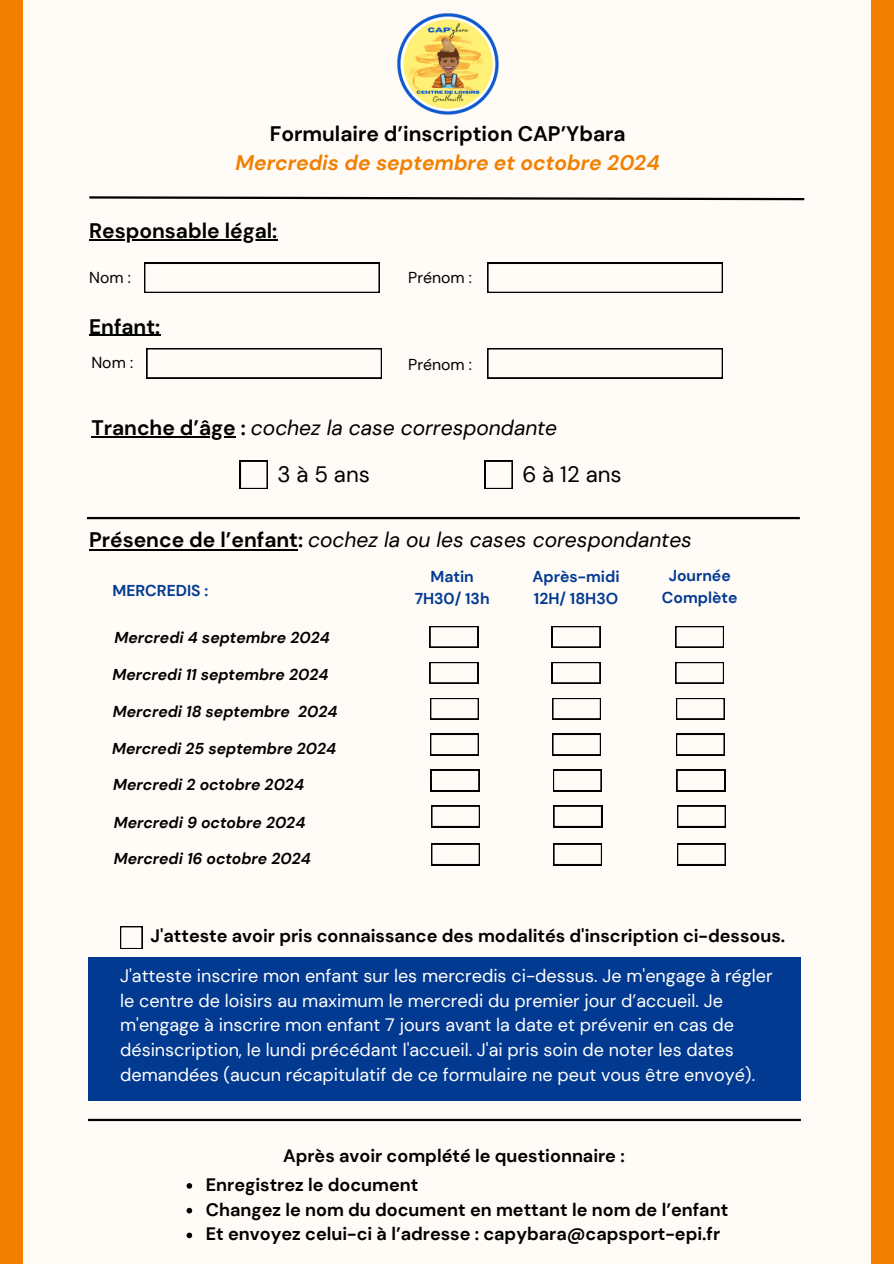
<style>
.page{position:relative;width:894px;height:1264px;background:#fff}
.page>*{position:absolute;margin:0;border:0;box-sizing:border-box;transform-origin:0 0}
.t1{font:22.35px "DM Sans";color:#000}
.t2{font:italic 21px "DM Sans";color:#000}
.t3{font:italic 700 21px/29.2px "DM Sans";color:#f27f00;text-align:center}
.t4{font:700 21px "DM Sans";color:#000}
.t5{font:18px/24.8px "DM Sans";color:#fff}
.t6{font:700 18px "DM Sans";color:#000}
.t7{font:italic 700 15.75px "DM Sans";color:#000}
.t8{font:700 15.75px/21.6px "DM Sans";color:#023a92;text-align:center}
.t9{font:15.75px "DM Sans";color:#000}
.s1{font-style:normal;color:#000}
.s2{font-weight:700;font-style:normal}
</style>
<div class="page">
<div style="left:0;top:0;width:893px;height:1263px;background:#fffbf6"></div>
<svg style="left:89px;top:196px;width:716px;height:5px"></svg>
<svg style="left:487px;top:263px;width:235px;height:30px"></svg>
<hr style="left:87px;top:517px;width:712px;height:2px;background:#000">
<svg style="left:487px;top:348px;width:235px;height:30px"></svg>
<svg style="left:144px;top:263px;width:235px;height:30px"></svg>
<svg style="left:146px;top:348px;width:236px;height:30px"></svg>
<svg style="left:120px;top:926px;width:22px;height:22px"></svg>
<hr style="left:88px;top:1118px;width:712px;height:3px;background:#000">
<div style="left:0;top:0;width:22px;height:1263px;background:#f27f00"></div>
<div style="left:871px;top:0;width:22px;height:1263px;background:#f27f00"></div>
<div style="left:88px;top:956px;width:712px;height:144px;background:#023a92"></div>
<hr style="left:89px;top:239px;width:188px;height:1px;background:#000">
<hr style="left:91px;top:436px;width:145px;height:1px;background:#000">
<hr style="left:89px;top:335px;width:71px;height:1px;background:#000">
<hr style="left:89px;top:549px;width:209px;height:2px;background:#000">
<svg style="left:240px;top:461px;width:27px;height:28px"></svg>
<svg style="left:484px;top:461px;width:28px;height:28px"></svg>
<svg style="left:429px;top:626px;width:49px;height:21px"></svg>
<svg style="left:551px;top:626px;width:49px;height:21px"></svg>
<svg style="left:675px;top:626px;width:48px;height:21px"></svg>
<svg style="left:429px;top:662px;width:49px;height:21px"></svg>
<svg style="left:551px;top:662px;width:49px;height:21px"></svg>
<svg style="left:675px;top:662px;width:48px;height:21px"></svg>
<svg style="left:430px;top:698px;width:48px;height:21px"></svg>
<svg style="left:552px;top:698px;width:48px;height:21px"></svg>
<svg style="left:676px;top:698px;width:48px;height:21px"></svg>
<svg style="left:430px;top:734px;width:48px;height:21px"></svg>
<svg style="left:552px;top:734px;width:48px;height:21px"></svg>
<svg style="left:676px;top:734px;width:48px;height:21px"></svg>
<svg style="left:430px;top:769px;width:49px;height:22px"></svg>
<svg style="left:553px;top:769px;width:48px;height:22px"></svg>
<svg style="left:676px;top:769px;width:48px;height:22px"></svg>
<svg style="left:431px;top:805px;width:48px;height:22px"></svg>
<svg style="left:553px;top:805px;width:48px;height:22px"></svg>
<svg style="left:677px;top:805px;width:48px;height:22px"></svg>
<svg style="left:431px;top:843px;width:48px;height:22px"></svg>
<svg style="left:553px;top:843px;width:48px;height:22px"></svg>
<svg style="left:677px;top:843px;width:48px;height:22px"></svg>
<img style="left:397px;top:13px;width:102px;height:102px">
<svg style="left:186px;top:1183px;width:6px;height:5px"></svg>
<svg style="left:186px;top:1207px;width:6px;height:6px"></svg>
<svg style="left:186px;top:1232px;width:6px;height:6px"></svg>
<h6 class="t3" style="left:235px;top:119px;width:425px"><span class="s1">Formulaire d’inscription CAP’Ybara<br></span>Mercredis de septembre et octobre 2024</h6>
<h1 class="t4" style="left:89px;top:217px;width:190px">Responsable légal:</h1>
<p class="t9" style="left:89px;top:267px;width:43px">Nom :</p>
<h1 class="t4" style="left:89px;top:313px;width:73px">Enfant:</h1>
<p class="t9" style="left:91px;top:352px;width:43px">Nom :</p>
<h1 class="t9" style="left:408px;top:267px;width:65px">Prénom :</h1>
<p class="t9" style="left:408px;top:355px;width:65px">Prénom :</p>
<p class="t2" style="left:91px;top:414px;width:467px"><span class="s2">Tranche d’âge :</span> cochez la case correspondante</p>
<h6 class="t1" style="left:277px;top:459px;width:94px">3à5ans</h6>
<h6 class="t1" style="left:522px;top:459px;width:101px">6 à 12 ans</h6>
<h2 class="t2" style="left:89px;top:526px;width:604px"><span class="s2">Présence de l’enfant:</span> cochez la ou les cases corespondantes</h2>
<h2 class="t8" style="left:112px;top:579px;width:97px">MERCREDIS :</h2>
<h2 class="t8" style="left:414px;top:565px;width:76px">Matin<br>7H30/ 13h</h2>
<h5 class="t8" style="left:532px;top:565px;width:88px;text-align:left">Après-midi<br>12H/ 18H3O</h5>
<h6 class="t8" style="left:661px;top:565px;width:77px">Journée<br>Complète</h6>
<h6 class="t7" style="left:114px;top:627px;width:217px">Mercredi 4 septembre 2024</h6>
<h6 class="t7" style="left:112px;top:664px;width:217px">Mercredi 11 septembre 2024</h6>
<h6 class="t7" style="left:113px;top:701px;width:226px">Mercredi 18 septembre 2024</h6>
<h6 class="t7" style="left:112px;top:738px;width:225px">Mercredi 25 septembre 2024</h6>
<h6 class="t7" style="left:113px;top:774px;width:192px">Mercredi 2 octobre 2024</h6>
<h6 class="t7" style="left:114px;top:812px;width:193px">Mercredi 9 octobre 2024</h6>
<h3 class="t7" style="left:114px;top:848px;width:199px">Mercredi 16 octobre 2024</h3>
<h2 class="t6" style="left:150px;top:923px;width:636px">J'atteste avoir pris connaissance des modalités d'inscription ci-dessous.</h2>
<p class="t5" style="left:120px;top:963px;width:653px">J'atteste inscrire mon enfant sur les mercredis ci-dessus. Je m'engage à régler le centre de loisirs au maximum le mercredi du premier jour d’accueil. Je m'engage à inscrire mon enfant 7 jours avant la date et prévenir en cas de désinscription, le lundi précédant l'accueil. J'ai pris soin de noter les dates demandées (aucun récapitulatif de ce formulaire ne peut vous être envoyé).</p>
<h3 class="t6" style="left:283px;top:1143px;width:343px">Après avoir complété le questionnaire :</h3>
<p class="t6" style="left:206px;top:1173px;width:214px">Enregistrez le document</p>
<p class="t6" style="left:206px;top:1197px;width:523px">Changez le nom du document en mettant le nom de l’enfant</p>
<p class="t6" style="left:206px;top:1222px;width:515px">Et envoyez celui-ci à l’adresse : capybara@capsport-epi.fr</p>
</div>
